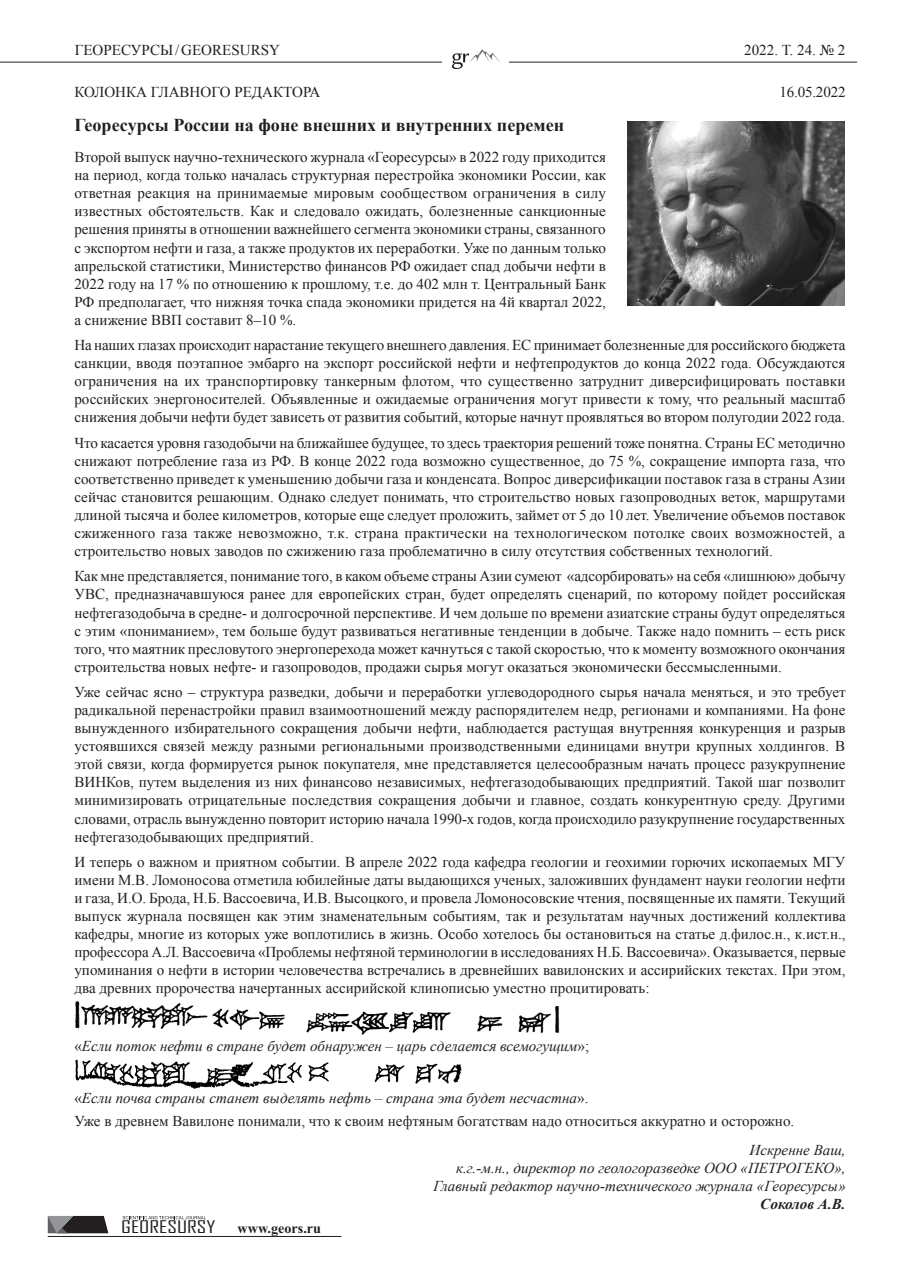
<style>
.page{position:relative;width:915px;height:1276px;background:#fff}
.page>*{position:absolute;margin:0;border:0;box-sizing:border-box;transform-origin:0 0}
.t1{font:700 18px "Times New Roman";color:#231f20}
.t2{font:16.65px "Agency FB Cyrillic";color:#231f20;scale:1.38 1}
.t3{font:15px/18px "Times New Roman";color:#231f20;text-align:justify}
.t4{font:italic 15px/18px "Times New Roman";color:#231f20;text-align:right}
.t5{font:italic 700 15px "Times New Roman";color:#231f20}
.t6{font:700 14.1px "Times New Roman";color:#231f20}
.s1{font-style:normal}
.s2{font-style:italic}
</style>
<div class="page">
<hr style="left:48px;top:1236px;width:293px;height:1px;background:#231f20">
<svg style="left:123px;top:1216px;width:83px;height:3px"></svg>
<svg style="left:48px;top:1216px;width:60px;height:17px"></svg>
<hr style="left:0;top:62px;width:856px;height:1px;background:#231f20">
<img style="left:442px;top:49px;width:66px;height:20px">
<img style="left:75px;top:1001px;width:485px;height:34px">
<img style="left:75px;top:1059px;width:386px;height:29px">
<img style="left:627px;top:122px;width:217px;height:184px">
<p class="t3" style="left:75px;top:41px;width:207px">ГЕОРЕСУРСЫ/GEORESURSY</p>
<p class="t3" style="left:744px;top:41px;width:103px">2022. Т. 24. № 2</p>
<p class="t3" style="left:74px;top:83px;width:247px">КОЛОНКА ГЛАВНОГО РЕДАКТОРА</p>
<p class="t3" style="left:779px;top:83px;width:68px">16.05.2022</p>
<p class="t1" style="left:74px;top:113px;width:491px">Георесурсы России на фоне внешних и внутренних перемен</p>
<p class="t3" style="left:74px;top:148px;width:533px">Второй выпуск научно-технического журнала «Георесурсы» в 2022 году приходится на период, когда только началась структурная перестройка экономики России, как ответная реакция на принимаемые мировым сообществом ограничения в силу известных обстоятельств. Как и следовало ожидать, болезненные санкционные решения приняты в отношении важнейшего сегмента экономики страны, связанного с экспортом нефти и газа, а также продуктов их переработки. Уже по данным только апрельской статистики, Министерство финансов РФ ожидает спад добычи нефти в 2022 году на 17 % по отношению к прошлому, т.е. до 402 млн т. Центральный Банк РФ предполагает, что нижняя точка спада экономики придется на 4й квартал 2022, а снижение ВВП составит 8–10 %.</p>
<p class="t3" style="left:74px;top:336px;width:772px">На наших глазах происходит нарастание текущего внешнего давления. ЕС принимает болезненные для российского бюджета санкции, вводя поэтапное эмбарго на экспорт российской нефти и нефтепродуктов до конца 2022 года. Обсуждаются ограничения на их транспортировку танкерным флотом, что существенно затруднит диверсифицировать поставки российских энергоносителей. Объявленные и ожидаемые ограничения могут привести к тому, что реальный масштаб снижения добычи нефти будет зависеть от развития событий, которые начнут проявляться во втором полугодии 2022 года.</p>
<p class="t3" style="left:74px;top:433px;width:772px">Что касается уровня газодобычи на ближайшее будущее, то здесь траектория решений тоже понятна. Страны ЕС методично снижают потребление газа из РФ. В конце 2022 года возможно существенное, до 75 %, сокращение импорта газа, что соответственно приведет к уменьшению добычи газа и конденсата. Вопрос диверсификации поставок газа в страны Азии сейчас становится решающим. Однако следует понимать, что строительство новых газопроводных веток, маршрутами длиной тысяча и более километров, которые еще следует проложить, займет от 5 до 10 лет. Увеличение объемов поставок сжиженного газа также невозможно, т.к. страна практически на технологическом потолке своих возможностей, а строительство новых заводов по сжижению газа проблематично в силу отсутствия собственных технологий.</p>
<p class="t3" style="left:74px;top:567px;width:772px">Как мне представляется, понимание того, в каком объеме страны Азии сумеют «адсорбировать» на себя «лишнюю» добычу УВС, предназначавшуюся ранее для европейских стран, будет определять сценарий, по которому пойдет российская нефтегазодобыча в средне- и долгосрочной перспективе. И чем дольше по времени азиатские страны будут определяться с этим «пониманием», тем больше будут развиваться негативные тенденции в добыче. Также надо помнить – есть риск того, что маятник пресловутого энергоперехода может качнуться с такой скоростью, что к моменту возможного окончания строительства новых нефте- и газопроводов, продажи сырья могут оказаться экономически бессмысленными.</p>
<p class="t3" style="left:74px;top:683px;width:772px">Уже сейчас ясно – структура разведки, добычи и переработки углеводородного сырья начала меняться, и это требует радикальной перенастройки правил взаимоотношений между распорядителем недр, регионами и компаниями. На фоне вынужденного избирательного сокращения добычи нефти, наблюдается растущая внутренняя конкуренция и разрыв устоявшихся связей между разными региональными производственными единицами внутри крупных холдингов. В этой связи, когда формируется рынок покупателя, мне представляется целесообразным начать процесс разукрупнение ВИНКов, путем выделения из них финансово независимых, нефтегазодобывающих предприятий. Такой шаг позволит минимизировать отрицательные последствия сокращения добычи и главное, создать конкурентную среду. Другими словами, отрасль вынужденно повторит историю начала 1990-х годов, когда происходило разукрупнение государственных нефтегазодобывающих предприятий.</p>
<p class="t3" style="left:74px;top:852px;width:772px">И теперь о важном и приятном событии. В апреле 2022 года кафедра геологии и геохимии горючих ископаемых МГУ имени М.В. Ломоносова отметила юбилейные даты выдающихся ученых, заложивших фундамент науки геологии нефти и газа, И.О. Брода, Н.Б. Вассоевича, И.В. Высоцкого, и провела Ломоносовские чтения, посвященные их памяти. Текущий выпуск журнала посвящен как этим знаменательным событиям, так и результатам научных достижений коллектива кафедры, многие из которых уже воплотились в жизнь. Особо хотелось бы остановиться на статье д.филос.н., к.ист.н., профессора А.Л. Вассоевича «Проблемы нефтяной терминологии в исследованиях Н.Б. Вассоевича». Оказывается, первые упоминания о нефти в истории человечества встречались в древнейших вавилонских и ассирийских текстах. При этом, два древних пророчества начертанных ассирийской клинописью уместно процитировать:</p>
<p class="t4" style="left:74px;top:1036px;width:516px"><span class="s1">«</span>Если поток нефти в стране будет обнаружен – царь сделается всемогущим<span class="s1">»;</span></p>
<p class="t3" style="left:74px;top:1086px;width:721px;line-height:22.4px">«<span class="s2">Если почва страны станет выделять нефть – страна эта будет несчастна</span>».<br>Уже в древнем Вавилоне понимали, что к своим нефтяным богатствам надо относиться аккуратно и осторожно.</p>
<p class="t4" style="left:433px;top:1140px;width:413px">Искренне Ваш,<br>к.г.-м.н., директор по геологоразведке ООО «ПЕТРОГЕКО»,<br>Главный редактор научно-технического журнала «Георесурсы»</p>
<p class="t5" style="left:760px;top:1193px;width:87px">Соколов А.В.</p>
<p class="t2" style="left:121px;top:1217px;width:70px">GEORESURSY</p>
<p class="t6" style="left:237px;top:1218px;width:85px">www.geors.ru</p>
</div>
